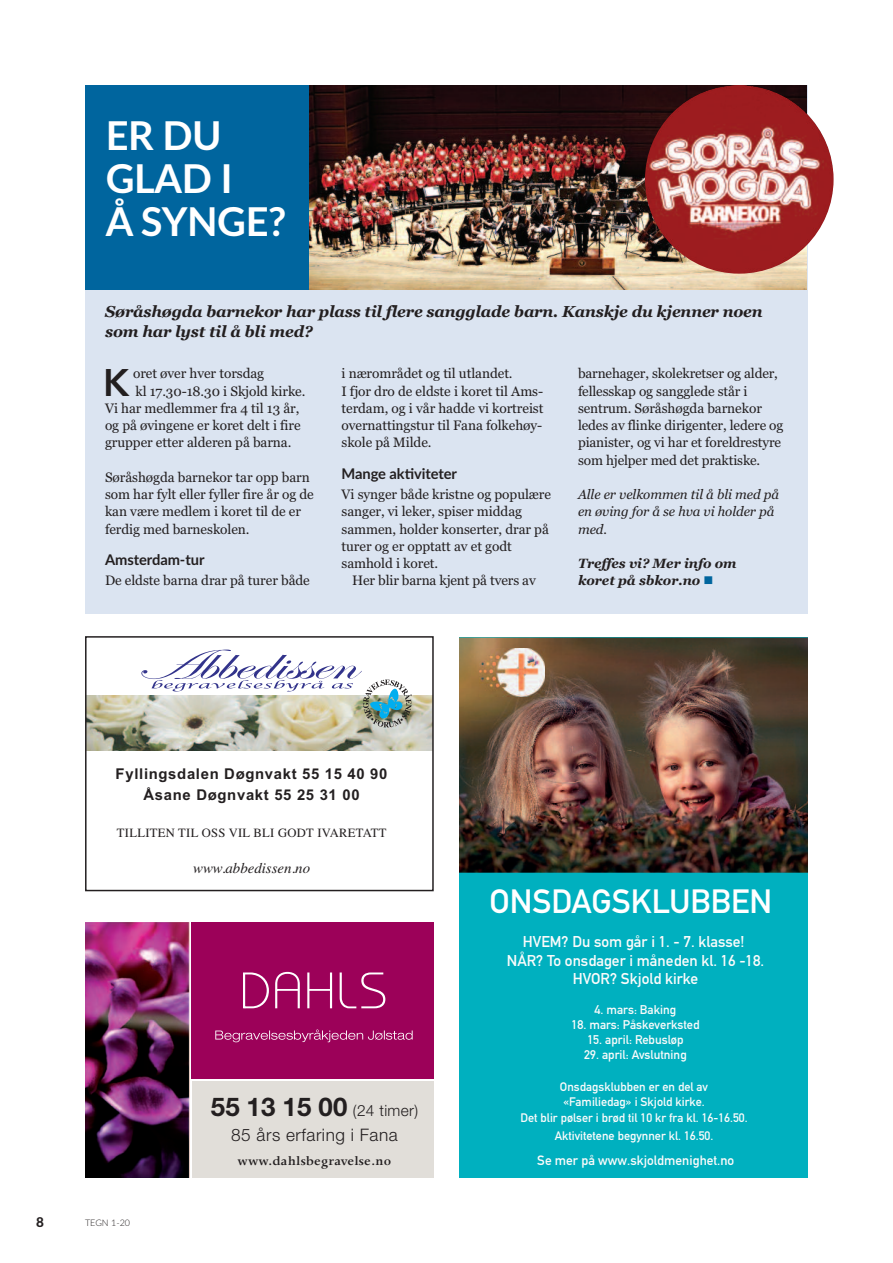
<style>
.page{position:relative;width:893px;height:1263px;background:#fff}
.page>*{position:absolute;margin:0;border:0;box-sizing:border-box;transform-origin:0 0}
.t1{font:700 39.75px/42.8px "Lato";letter-spacing:-.01em;color:#fff}
.t2{font:800 38.1px "Avenir";color:#231f20}
.t3{font:700 33.3px "DIN Alternate";color:#fff}
.t4{font:300 17.25px "Helvetica Neue";letter-spacing:.03em;color:#231f20}
.t5{font:italic 700 15.75px/19.5px "Georgia";letter-spacing:-.01em;color:#231f20}
.t6{font:700 15.45px/18.6px "DIN Alternate";color:#fbfbfb;text-align:center}
.t7{font:300 15.45px "Helvetica Neue";letter-spacing:.02em;color:#231f20}
.t8{font:700 14.85px/21.5px "Arial";letter-spacing:.045em;color:#231f20;text-align:center}
.t9{font:italic 14.85px "Times";color:#231f20}
.t10{font:700 14.7px "Lato";letter-spacing:-.005em;color:#231f20}
.t11{font:600 13.8px "Apollo";letter-spacing:.01em;color:#231f20}
.t12{font:13.65px/17.2px "Georgia";letter-spacing:-.005em;color:#231f20}
.t13{font:800 13.5px "Lato";color:#231f20}
.t14{font:italic 13.35px/17.2px "Georgia";letter-spacing:-.005em;color:#231f20}
.t15{font:italic 700 13.35px/17.2px "Georgia";letter-spacing:-.005em;color:#231f20}
.t16{font:700 13.35px "DIN Alternate";color:#fbfbfb}
.t17{font:12.6px "Times";letter-spacing:.02em;color:#231f20}
.t18{font:700 12.45px "DIN Alternate";color:#fbfbfb}
.t19{font:700 12.15px/14.7px "DIN Alternate";color:#fbfbfb}
.t20{font:300 9px "Lato";color:#231f20}
.s1{color:#00659e}
.s2{font-weight:700;font-size:25.8px}
</style>
<div class="page">
<div style="left:85px;top:85px;width:723px;height:528px;background:#dbe4f1"></div>
<div style="left:85px;top:85px;width:722px;height:205px;background:#00659e"></div>
<img style="left:309px;top:85px;width:498px;height:205px">
<img style="left:645px;top:85px;width:189px;height:189px">
<div style="left:191px;top:1081px;width:243px;height:97px;background:#e1ded9"></div>
<img style="left:85px;top:923px;width:105px;height:255px">
<div style="left:191px;top:923px;width:243px;height:155px;background:#9c0159"></div>
<svg style="left:340px;top:972px;width:45px;height:36px"></svg>
<svg style="left:307px;top:972px;width:25px;height:36px"></svg>
<svg style="left:275px;top:972px;width:25px;height:36px"></svg>
<svg style="left:243px;top:972px;width:26px;height:36px"></svg>
<svg style="left:215px;top:1029px;width:198px;height:13px"></svg>
<img style="left:88px;top:696px;width:343px;height:54px">
<svg style="left:141px;top:650px;width:271px;height:77px"></svg>
<div style="left:85px;top:636px;width:349px;height:255px;border:2px solid #231f20"></div>
<div style="left:459px;top:638px;width:349px;height:499px;background:#00b0bf"></div>
<img style="left:459px;top:638px;width:349px;height:235px">
<img style="left:480px;top:648px;width:65px;height:48px">
<div style="left:459px;top:1027px;width:349px;height:151px;background:#00b0bf"></div>
<h1 class="t1" style="left:106px;top:115px;width:182px">ER DU<br>GLAD I<br>Å SYNGE?</h1>
<p class="t5" style="left:105px;top:302px;width:659px">Søråshøgda barnekor har plass til flere sangglade barn. Kanskje du kjenner noen som har lyst til å bli med?</p>
<h2 class="t2" style="left:103px;top:353px;width:28px">K</h2>
<p class="t12" style="left:133px;top:365px;width:133px">oret øver hver torsdag</p>
<p class="t12" style="left:135px;top:382px;width:171px">kl 17.30-18.30 i Skjold kirke.</p>
<p class="t12" style="left:105px;top:399px;width:196px">Vi har medlemmer fra 4 til 13 år,</p>
<p class="t12" style="left:105px;top:417px;width:197px">og på øvingene er koret delt i fire</p>
<p class="t12" style="left:105px;top:434px;width:188px">grupper etter alderen på barna.</p>
<p class="t12" style="left:105px;top:468px;width:210px">Søråshøgda barnekor tar opp barn som har fylt eller fyller fire år og de kan være medlem i koret til de er ferdig med barneskolen.</p>
<p class="t10" style="left:105px;top:551px;width:101px">Amsterdam-tur</p>
<p class="t12" style="left:105px;top:572px;width:206px">De eldste barna drar på turer både</p>
<p class="t12" style="left:341px;top:365px;width:203px">i nærområdet og til utlandet.<br>I fjor dro de eldste i koret til Ams&shy;terdam, og i vår hadde vi kortreist overnattingstur til Fana folkehøy&shy;skole på Milde.</p>
<p class="t10" style="left:341px;top:465px;width:117px">Mange aktiviteter</p>
<p class="t12" style="left:341px;top:486px;width:211px">Vi synger både kristne og populære sanger, vi leker, spiser middag sammen, holder konserter, drar på turer og er opptatt av et godt samhold i koret.</p>
<p class="t12" style="left:352px;top:572px;width:185px">Her blir barna kjent på tvers av</p>
<p class="t12" style="left:578px;top:365px;width:207px">barnehager, skolekretser og alder, fellesskap og sangglede står i sentrum. Søråshøgda barnekor ledes av flinke dirigenter, ledere og pianister, og vi har et foreldrestyre som hjelper med det praktiske.</p>
<p class="t14" style="left:578px;top:486px;width:203px">Alle er velkommen til å bli med på en øving for å se hva vi holder på med.</p>
<p class="t15" style="left:578px;top:555px;width:160px">Treffes vi? Mer info om koret på sbkor.no <span class="s1">■</span></p>
<p class="t8" style="left:116px;top:763px;width:273px">Fyllingsdalen Døgnvakt 55 15 40 90<br>Åsane Døgnvakt 55 25 31 00</p>
<p class="t17" style="left:117px;top:821px;width:271px">TILLITEN TIL OSS VIL BLI GODT IVARETATT</p>
<p class="t9" style="left:193px;top:855px;width:119px">www.abbedissen.no</p>
<p class="t13" style="left:36px;top:1214px;width:9px">8</p>
<p class="t20" style="left:85px;top:1218px;width:47px">TEGN 1-20</p>
<p class="t7" style="left:211px;top:1098px;width:209px"><span class="s2">55 13 15 00</span> (24 timer)</p>
<p class="t4" style="left:231px;top:1121px;width:168px">85 års erfaring i Fana</p>
<p class="t11" style="left:238px;top:1156px;width:155px">www.dahlsbegravelse.no</p>
<h3 class="t3" style="left:489px;top:876px;width:284px">ONSDAGSKLUBBEN</h3>
<p class="t6" style="left:507px;top:931px;width:259px">HVEM? Du som går i 1. - 7. klasse!<br>NÅR? To onsdager i måneden kl. 16 -18.<br>HVOR? Skjold kirke</p>
<p class="t18" style="left:594px;top:1000px;width:83px">4. mars: Baking</p>
<p class="t18" style="left:571px;top:1015px;width:129px">18. mars: Påskeverksted</p>
<p class="t18" style="left:587px;top:1030px;width:98px">15. april: Rebusløp</p>
<p class="t18" style="left:584px;top:1045px;width:104px">29. april: Avslutning</p>
<p class="t19" style="left:560px;top:1078px;width:150px">Onsdagsklubben er en del av «Familiedag» i Skjold kirke.</p>
<p class="t19" style="left:520px;top:1108px;width:229px;line-height:17.5px;text-align:center">Det blir pølser i brød til 10 kr fra kl. 16-16.50.<br>Aktivitetene begynner kl. 16.50.</p>
<p class="t16" style="left:537px;top:1150px;width:199px">Se mer på www.skjoldmenighet.no</p>
</div>
